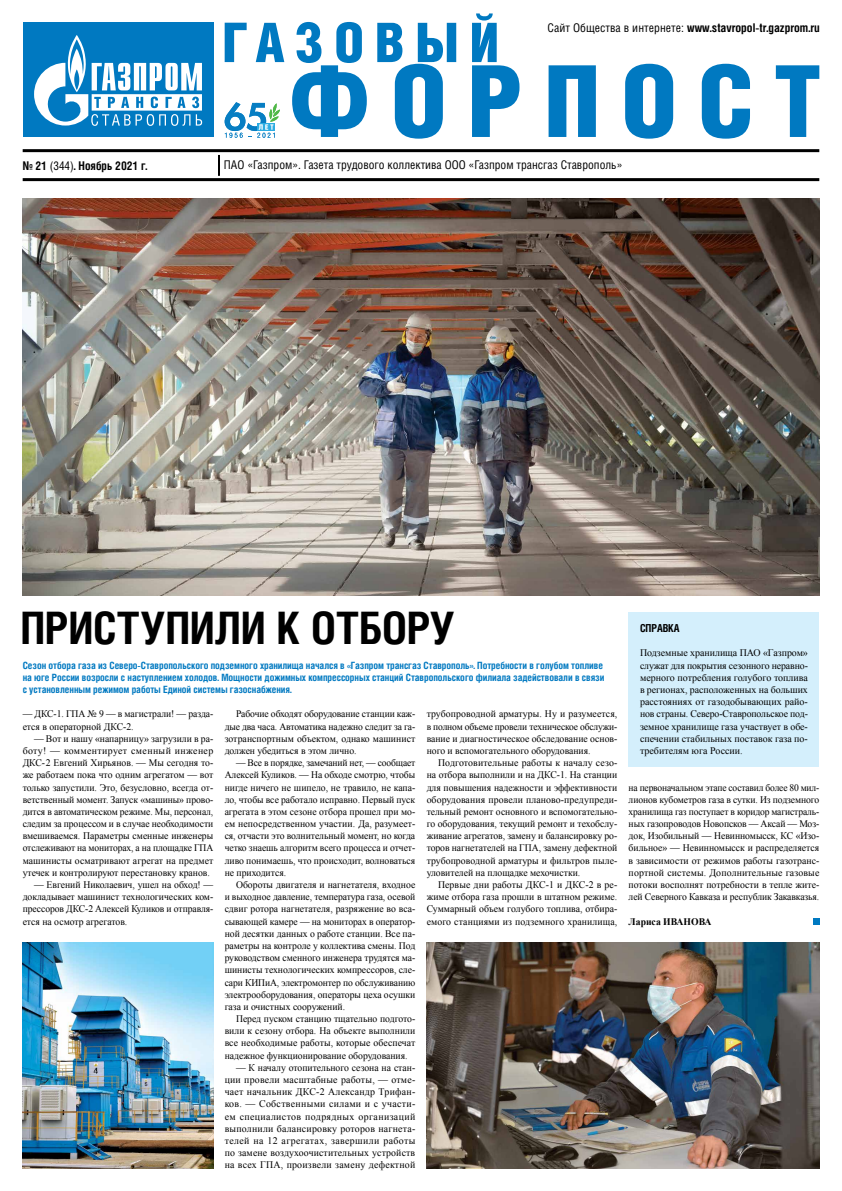
<style>
.page{position:relative;width:842px;height:1191px;background:#fff}
.page>*{position:absolute;margin:0;border:0;box-sizing:border-box;transform-origin:0 0}
.t1{font:700 44.8px "Helios Cond";letter-spacing:-.01em;color:#000}
.t2{font:700 12px "Helios Cond";letter-spacing:.005em;color:#000}
.t3{font:12px "Helios Cond";color:#000}
.t4{font:700 11px "Helios Cond";letter-spacing:-.01em;color:#000}
.t5{font:10px/12.2px "Times New Roman";color:#000;text-align:justify}
.t6{font:10px/12.2px "Times New Roman";color:#000;text-align:justify;scale:.95 1}
.t7{font:700 10px/12.2px "Helios Cond";letter-spacing:-.005em;color:#0079c1}
.t8{font:10px/12.2px "Times New Roman";color:#000;scale:.96 1}
.t9{font:700 10px "Times New Roman";color:#000}
.s1{font-weight:400}
</style>
<div class="page">
<div style="left:23px;top:23px;width:190px;height:114px;background:#0079c1"></div>
<svg style="left:34px;top:35px;width:168px;height:91px"></svg>
<svg style="left:225px;top:23px;width:22px;height:39px"></svg>
<svg style="left:256px;top:23px;width:28px;height:39px"></svg>
<svg style="left:292px;top:22px;width:75px;height:115px"></svg>
<svg style="left:377px;top:23px;width:79px;height:116px"></svg>
<svg style="left:472px;top:13px;width:47px;height:124px"></svg>
<svg style="left:549px;top:65px;width:47px;height:72px"></svg>
<svg style="left:625px;top:64px;width:48px;height:75px"></svg>
<svg style="left:702px;top:64px;width:48px;height:75px"></svg>
<svg style="left:776px;top:65px;width:43px;height:72px"></svg>
<svg style="left:813px;top:918px;width:6px;height:6px"></svg>
<hr style="left:23px;top:149px;width:796px;height:3px;background:#000">
<svg style="left:219px;top:155px;width:1px;height:20px"></svg>
<svg style="left:225px;top:102px;width:55px;height:36px"></svg>
<hr style="left:23px;top:178px;width:796px;height:3px;background:#000">
<img style="left:427px;top:942px;width:392px;height:226px">
<img style="left:23px;top:199px;width:796px;height:396px">
<img style="left:23px;top:942px;width:190px;height:226px">
<div style="left:629px;top:612px;width:190px;height:154px;background:#d4effc"></div>
<p class="t2" style="left:548px;top:20px;width:274px"><span class="s1">Сайт Общества в интернете:</span> www.stavropol-tr.gazprom.ru</p>
<p class="t2" style="left:23px;top:158px;width:126px">№ 21 <span class="s1">(344)</span>. Ноябрь 2021 г.</p>
<p class="t3" style="left:224px;top:157px;width:400px">ПАО «Газпром». Газета трудового коллектива ООО «Газпром трансгаз Ставрополь»</p>
<h1 class="t1" style="left:20px;top:601px;width:436px">ПРИСТУПИЛИ К ОТБОРУ</h1>
<p class="t7" style="left:23px;top:658px;width:583px">Сезон отбора газа из Северо-Ставропольского подземного хранилища начался в «Газпром трансгаз Ставрополь». Потребности в голубом топливе на юге России возросли с наступлением холодов. Мощности дожимных компрессорных станций Ставропольского филиала задействовали в связи с установленным режимом работы Единой системы газоснабжения.</p>
<p class="t8" style="left:23px;top:708px;width:200px">— ДКС-1. ГПА № 9 — в магистрали! — разда&shy;ется в операторной ДКС-2.</p>
<p class="t5" style="left:23px;top:732px;width:192px;text-indent:11px">— Вот и нашу «напарницу» загрузили в ра&shy;боту! — комментирует сменный инженер ДКС- 2 Евгений Хирьянов. — Мы сегодня то&shy;же работаем пока что одним агрегатом — вот только запустили. Это, безусловно, всегда от&shy;ветственный момент. Запуск «машины» прово&shy;дится в автоматическом режиме. Мы, персонал, следим за процессом и в случае необходимости вмешиваемся. Параметры сменные инженеры отслеживают на мониторах, а на площадке ГПА машинисты осматривают агрегат на предмет утечек и контролируют перестановку кранов.</p>
<p class="t5" style="left:23px;top:878px;width:192px;text-indent:11px">— Евгений Николаевич, ушел на обход! — докладывает машинист технологических ком&shy;прессоров ДКС-2 Алексей Куликов и отправля&shy;ется на осмотр агрегатов.</p>
<p class="t8" style="left:225px;top:708px;width:200px;text-align:justify;text-indent:11px">Рабочие обходят оборудование станции каж&shy;дые два часа. Автоматика надежно следит за га&shy;зотранспортным объектом, однако машинист должен убедиться в этом лично.</p>
<p class="t6" style="left:225px;top:756px;width:202px;text-indent:11px">— Все в порядке, замечаний нет, — сообщает Алексей Куликов. — На обходе смотрю, чтобы нигде ничего не шипело, не травило, не капа&shy;ло, чтобы все работало исправно. Первый пуск агрегата в этом сезоне отбора прошел при мо&shy;ем непосредственном участии. Да, разумеет&shy;ся, отчасти это волнительный момент, но когда четко знаешь алгоритм всего процесса и отчет&shy;ливо понимаешь, что происходит, волноваться не приходится.</p>
<p class="t5" style="left:225px;top:878px;width:192px;text-indent:11px">Обороты двигателя и нагнетателя, входное и выходное давление, температура газа, осевой сдвиг ротора нагнетателя, разряжение во вса&shy;сывающей камере — на мониторах в оператор&shy;ной десятки данных о работе станции. Все па&shy;раметры на контроле у коллектива смены. Под руководством сменного инженера трудятся ма&shy;шинисты технологических компрессоров, сле&shy;сари КИПиА, электромонтер по обслуживанию электрооборудования, операторы цеха осушки газа и очистных сооружений.</p>
<p class="t5" style="left:225px;top:1012px;width:192px;text-indent:11px">Перед пуском станцию тщательно подгото&shy;вили к сезону отбора. На объекте выполнили все необходимые работы, которые обеспечат надежное функционирование оборудования.</p>
<p class="t5" style="left:225px;top:1061px;width:192px;text-indent:11px">— К началу отопительного сезона на стан&shy;ции провели масштабные работы, — отме&shy;чает начальник ДКС-2 Александр Трифан&shy;ков. — Собственными силами и с участи&shy;ем специалистов подрядных организаций выполнили балансировку роторов нагнета&shy;телей на 12 агрегатах, завершили работы по замене воздухоочистительных устройств на всех ГПА, произвели замену дефектной</p>
<p class="t5" style="left:427px;top:708px;width:192px">трубопроводной арматуры. Ну и разумеется, в полном объеме провели техническое обслужи&shy;вание и диагностическое обследование основ&shy;ного и вспомогательного оборудования.</p>
<p class="t5" style="left:427px;top:756px;width:192px;text-indent:11px">Подготовительные работы к началу сезо&shy;на отбора выполнили и на ДКС-1. На станции для повышения надежности и эффективности оборудования провели планово-предупреди&shy;тельный ремонт основного и вспомогательно&shy;го оборудования, текущий ремонт и техобслу&shy;живание агрегатов, замену и балансировку ро&shy;торов нагнетателей на ГПА, замену дефектной трубопроводной арматуры и фильтров пыле&shy;уловителей на площадке мехочистки.</p>
<p class="t5" style="left:427px;top:878px;width:192px;text-indent:11px">Первые дни работы ДКС-1 и ДКС-2 в ре&shy;жиме отбора газа прошли в штатном режиме.<br>Суммарный объем голубого топлива, отбира&shy;емого станциями из подземного хранилища,</p>
<p class="t4" style="left:640px;top:621px;width:41px">СПРАВКА</p>
<p class="t5" style="left:640px;top:647px;width:169px">Подземные хранилища ПАО «Газпром» служат для покрытия сезонного неравно&shy;мерного потребления голубого топлива в регионах, расположенных на больших расстояниях от газодобывающих райо&shy;нов страны. Северо-Ставропольское под&shy;земное хранилище газа участвует в обе&shy;спечении стабильных поставок газа по&shy;требителям юга России.</p>
<p class="t6" style="left:629px;top:781px;width:202px">на первоначальном этапе составил более 80 мил&shy;лионов кубометров газа в сутки. Из подземного хранилища газ поступает в коридор магистраль&shy;ных газопроводов Новопсков — Аксай — Моз&shy;док, Изобильный — Невинномысск, КС «Изо&shy;бильное» — Невинномысск и распределяется в зависимости от режимов работы газотранс&shy;портной системы. Дополнительные газовые потоки восполнят потребности в тепле жите&shy;лей Северного Кавказа и республик Закавказья.</p>
<p class="t9" style="left:629px;top:914px;width:84px">Лариса ИВАНОВА</p>
</div>
